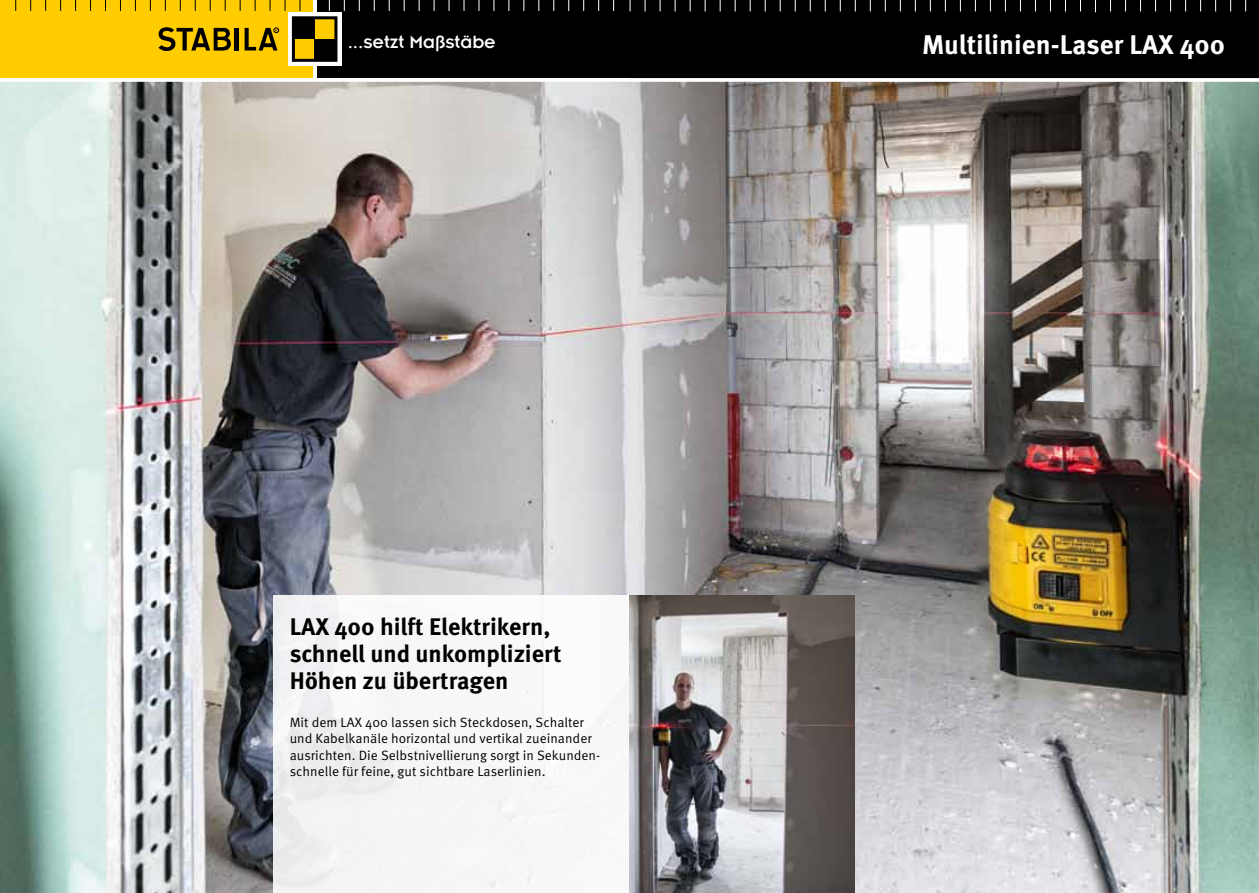
<style>
.page{position:relative;width:1259px;height:893px;background:#fff}
.page>*{position:absolute;margin:0;border:0;box-sizing:border-box;transform-origin:0 0}
.t1{font:700 27px "Meta Pro";color:#fff}
.t2{font:700 24px/27px "Meta Pro";color:#000}
.t3{font:19.5px "Insignia";color:#fff}
.t4{font:13.5px/16.5px "Meta Pro";color:#000}
</style>
<div class="page">
<div style="left:316px;top:0;width:313px;height:78px;background:#000"></div>
<div style="left:0;top:0;width:313px;height:78px;background:#fc0"></div>
<div style="left:288px;top:12px;width:53px;height:54px;background:linear-gradient(to right,#fff,#fff)"></div>
<div style="left:293px;top:39px;width:22px;height:21px;background:#fc0"></div>
<div style="left:315px;top:18px;width:21px;height:21px;background:#fc0"></div>
<div style="left:293px;top:18px;width:22px;height:21px;background:#000"></div>
<div style="left:315px;top:39px;width:21px;height:21px;background:#000"></div>
<div style="left:292px;top:16px;width:45px;height:46px;border:3px solid #000"></div>
<svg style="left:245px;top:28px;width:34px;height:23px"></svg>
<hr style="left:235px;top:28px;width:4px;height:22px;background:#000">
<svg style="left:158px;top:27px;width:73px;height:25px"></svg>
<div style="left:629px;top:0;width:630px;height:78px;background:#000"></div>
<svg style="left:1095px;top:0;width:1px;height:12px"></svg>
<img style="left:0;top:82px;width:1259px;height:811px">
<div style="left:273px;top:595px;width:356px;height:298px;background:#f7f7f7"></div>
<img style="left:629px;top:595px;width:226px;height:298px">
<svg style="left:121px;top:78px;width:1138px;height:4px"></svg>
<h3 class="t3" style="left:348px;top:31px;width:150px">...setzt Maßstäbe</h3>
<h1 class="t1" style="left:922px;top:28px;width:304px">Multilinien-Laser LAX 400</h1>
<h2 class="t2" style="left:290px;top:613px;width:273px">LAX 400 hilft Elektrikern, schnell und unkompliziert<br>Höhen zu übertragen</h2>
<p class="t4" style="left:290px;top:714px;width:312px">Mit dem LAX 400 lassen sich Steckdosen, Schalter und Kabelkanäle horizontal und vertikal zueinander ausrichten. Die Selbstnivellierung sorgt in Sekunden&shy;schnelle für feine, gut sichtbare Laserlinien.</p>
</div>
